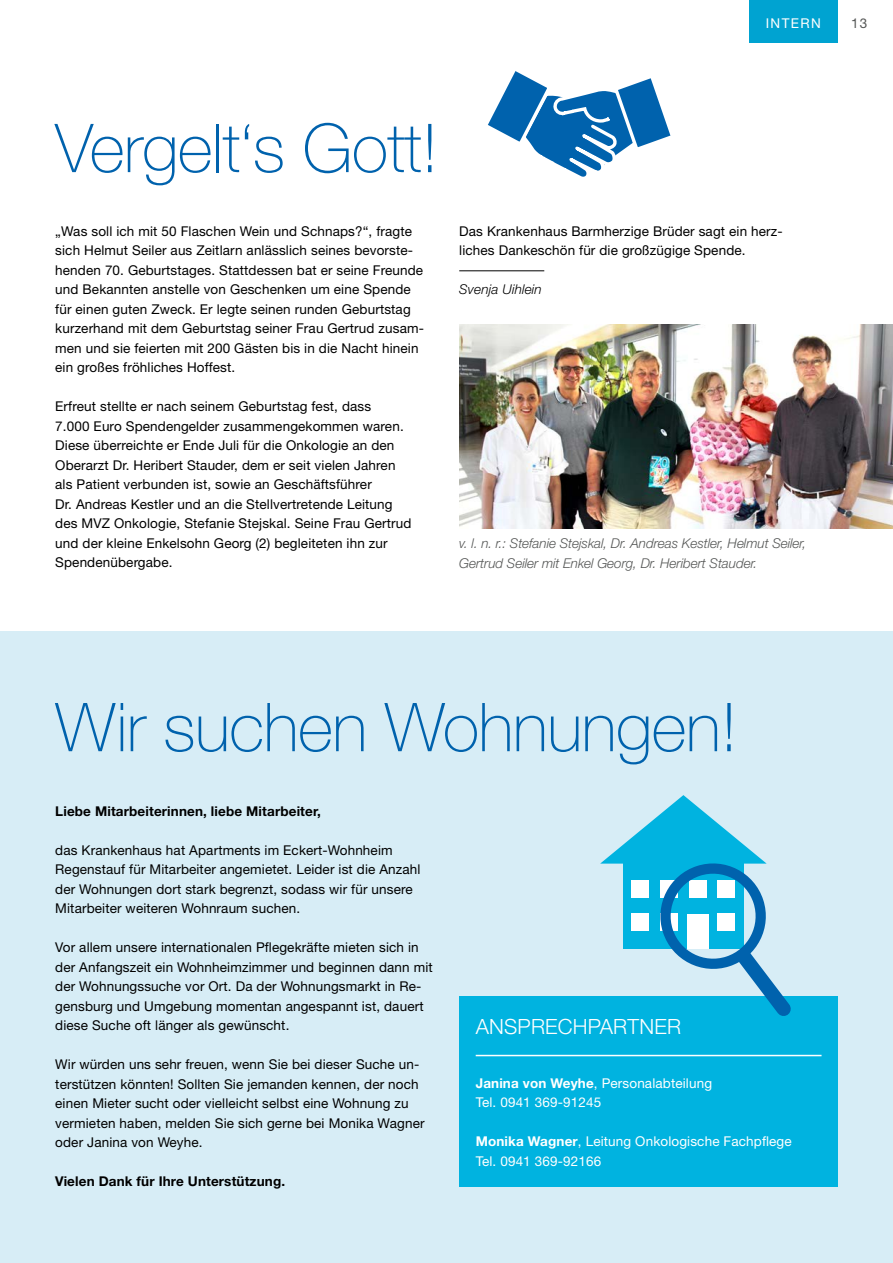
<style>
.page{position:relative;width:893px;height:1263px;background:#fff}
.page>*{position:absolute;margin:0;border:0;box-sizing:border-box;transform-origin:0 0}
.t1{font:100 67.5px "Helvetica Neue";letter-spacing:-.01em;color:#0062ad}
.t2{font:300 21px "Helvetica Neue";letter-spacing:.01em;color:#fff}
.t3{font:13.5px/19.5px "Helvetica Neue";letter-spacing:.01em;color:#000}
.t4{font:13.5px/19.5px "Helvetica Neue";letter-spacing:.01em;color:#fff}
.t5{font:italic 300 13.5px/19.5px "Helvetica Neue";letter-spacing:-.005em;color:#555756}
.t6{font:700 13.5px "Helvetica Neue";letter-spacing:.01em;color:#000}
.t7{font:italic 300 13.5px "Helvetica Neue";letter-spacing:.01em;color:#000}
.t8{font:13.5px "Helvetica Neue";color:#555756}
.s1{font-weight:700}
</style>
<div class="page">
<div style="left:0;top:631px;width:893px;height:632px;background:#d7edf6"></div>
<div style="left:749px;top:0;width:89px;height:43px;background:#00a3d1"></div>
<div style="left:459px;top:996px;width:379px;height:190px;background:#00b3e0"></div>
<hr style="left:476px;top:1055px;width:345px;height:1px;background:#fff">
<svg style="left:600px;top:795px;width:191px;height:221px"></svg>
<hr style="left:459px;top:270px;width:85px;height:1px;background:#000">
<img style="left:459px;top:325px;width:434px;height:203px">
<svg style="left:488px;top:71px;width:183px;height:106px"></svg>
<p class="t4" style="left:766px;top:13px;width:56px">INTERN</p>
<p class="t8" style="left:851px;top:15px;width:18px">13</p>
<h1 class="t1" style="left:55px;top:110px;width:385px">Vergelt‘s Gott!</h1>
<p class="t3" style="left:55px;top:221px;width:370px">„Was soll ich mit 50 Flaschen Wein und Schnaps?“, fragte sich Helmut Seiler aus Zeitlarn anlässlich seines bevorste&shy;henden 70. Geburtstages. Stattdessen bat er seine Freunde und Bekannten anstelle von Geschenken um eine Spende für einen guten Zweck. Er legte seinen runden Geburtstag kurzerhand mit dem Geburtstag seiner Frau Gertrud zusam&shy;men und sie feierten mit 200 Gästen bis in die Nacht hinein ein großes fröhliches Hoffest.</p>
<p class="t3" style="left:55px;top:397px;width:358px">Erfreut stellte er nach seinem Geburtstag fest, dass<br>7.000 Euro Spendengelder zusammengekommen waren.<br>Diese überreichte er Ende Juli für die Onkologie an den Oberarzt Dr. Heribert Stauder, dem er seit vielen Jahren als Patient verbunden ist, sowie an Geschäftsführer<br>Dr. Andreas Kestler und an die Stellvertretende Leitung des MVZ Onkologie, Stefanie Stejskal. Seine Frau Gertrud und der kleine Enkelsohn Georg (2) begleiteten ihn zur Spendenübergabe.</p>
<p class="t3" style="left:459px;top:221px;width:325px">Das Krankenhaus Barmherzige Brüder sagt ein herz&shy;liches Dankeschön für die großzügige Spende.</p>
<p class="t7" style="left:459px;top:282px;width:84px">Svenja Uihlein</p>
<p class="t5" style="left:459px;top:533px;width:348px">v. l. n. r.: Stefanie Stejskal, Dr. Andreas Kestler, Helmut Seiler,<br>Gertrud Seiler mit Enkel Georg, Dr. Heribert Stauder.</p>
<h1 class="t1" style="left:55px;top:689px;width:684px">Wir suchen Wohnungen!</h1>
<p class="t6" style="left:55px;top:803px;width:267px">Liebe Mitarbeiterinnen, liebe Mitarbeiter,</p>
<p class="t3" style="left:55px;top:840px;width:367px">das Krankenhaus hat Apartments im Eckert-Wohnheim Regenstauf für Mitarbeiter angemietet. Leider ist die Anzahl der Wohnungen dort stark begrenzt, sodass wir für unsere Mitarbeiter weiteren Wohnraum suchen.</p>
<p class="t3" style="left:55px;top:937px;width:379px">Vor allem unsere internationalen Pflegekräfte mieten sich in der Anfangszeit ein Wohnheimzimmer und beginnen dann mit der Wohnungssuche vor Ort. Da der Wohnungsmarkt in Re&shy;gensburg und Umgebung momentan angespannt ist, dauert diese Suche oft länger als gewünscht.</p>
<p class="t3" style="left:55px;top:1054px;width:371px">Wir würden uns sehr freuen, wenn Sie bei dieser Suche un&shy;terstützen könnten! Sollten Sie jemanden kennen, der noch einen Mieter sucht oder vielleicht selbst eine Wohnung zu vermieten haben, melden Sie sich gerne bei Monika Wagner oder Janina von Weyhe.</p>
<p class="t6" style="left:55px;top:1173px;width:231px">Vielen Dank für Ihre Unterstützung.</p>
<h2 class="t2" style="left:476px;top:1013px;width:207px">ANSPRECHPARTNER</h2>
<p class="t4" style="left:476px;top:1073px;width:238px"><span class="s1">Janina von Weyhe</span>, Personalabteilung<br>Tel. 0941 369-91245</p>
<p class="t4" style="left:476px;top:1132px;width:317px"><span class="s1">Monika Wagner</span>, Leitung Onkologische Fachpflege<br>Tel. 0941 369-92166</p>
</div>
